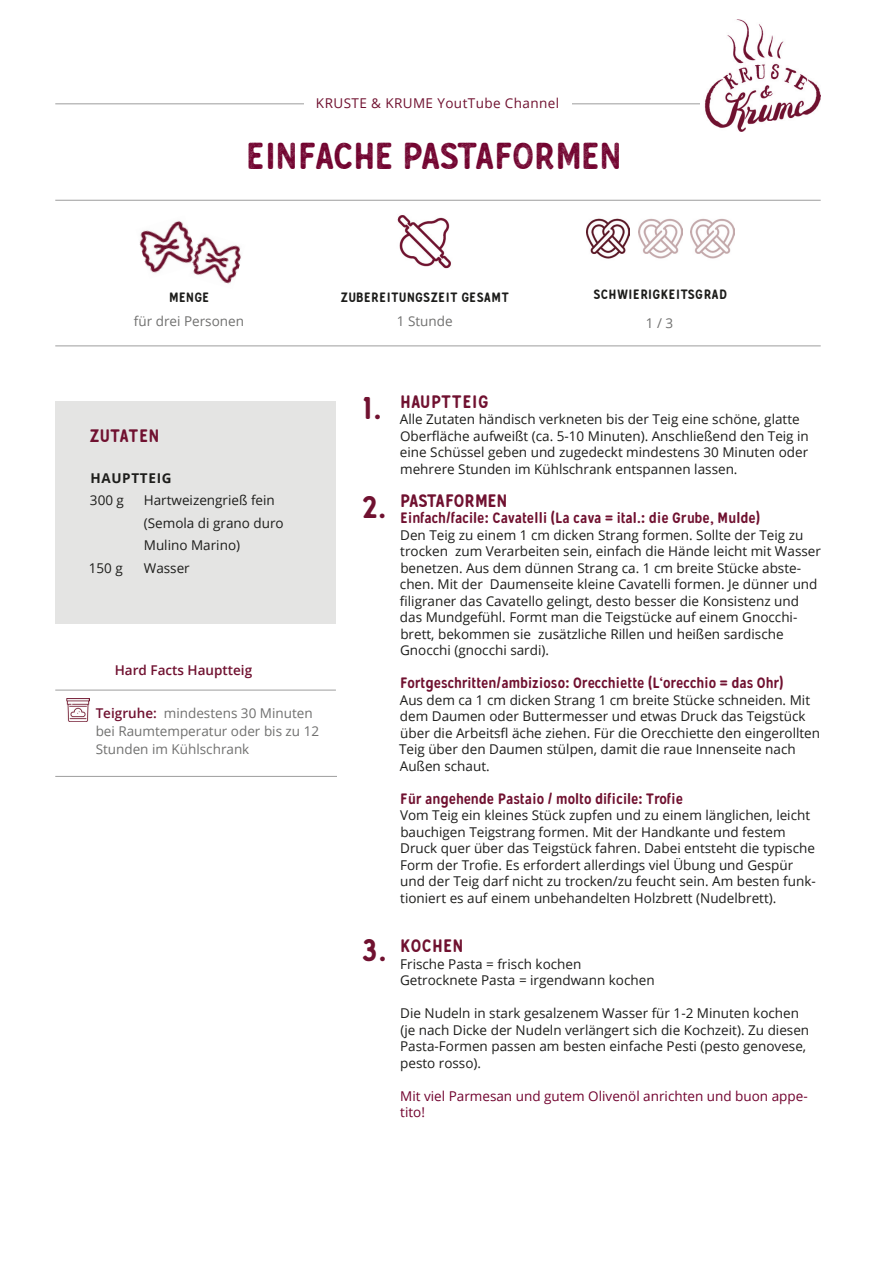
<style>
.page{position:relative;width:893px;height:1263px;background:#fff}
.page>*{position:absolute;margin:0;border:0;box-sizing:border-box;transform-origin:0 0}
.t1{font:37.5px "Gunnar Print";letter-spacing:-.01em;color:#71022e}
.t2{font:30px "Gunnar";color:#701130}
.t3{font:18px "Gunnar";letter-spacing:.025em;color:#701130}
.t4{font:18px "Gunnar";letter-spacing:-.005em;color:#701130}
.t5{font:15px "Gunnar";letter-spacing:.02em;color:#701130}
.t6{font:13.5px/16.5px "Open Sans";color:#1d1d1b}
.t7{font:13.5px/18px "Open Sans";color:#70706f}
.t8{font:13.5px/16.5px "Open Sans";color:#71022e}
.t9{font:13.5px "Gunnar";letter-spacing:.05em;color:#1d1d1b}
.t10{font:13.5px "Open Sans";letter-spacing:.03em;color:#701130}
.t11{font:600 13.5px "Open Sans";color:#701130}
.t12{font:700 13.5px "Open Sans";letter-spacing:.05em;color:#1d1d1b}
.s1{font-weight:600;color:#701130}
</style>
<div class="page">
<div style="left:55px;top:401px;width:281px;height:223px;background:#e4e4e3"></div>
<hr style="left:55px;top:103px;width:766px;height:1px;background:#9d9d9d">
<hr style="left:55px;top:200px;width:766px;height:1px;background:#9d9d9d">
<hr style="left:55px;top:345px;width:766px;height:1px;background:#9d9d9d">
<div style="left:304px;top:98px;width:267px;height:17px;background:#fff"></div>
<img style="left:700px;top:19px;width:121px;height:113px">
<hr style="left:55px;top:690px;width:281px;height:1px;background:#9d9d9d">
<hr style="left:55px;top:776px;width:282px;height:1px;background:#9d9d9d">
<img style="left:66px;top:699px;width:23px;height:22px">
<img style="left:397px;top:215px;width:54px;height:54px">
<img style="left:638px;top:218px;width:44px;height:41px">
<img style="left:691px;top:218px;width:43px;height:41px">
<img style="left:586px;top:218px;width:44px;height:41px">
<img style="left:139px;top:221px;width:49px;height:52px">
<img style="left:188px;top:232px;width:53px;height:52px">
<svg style="left:191px;top:253px;width:8px;height:13px"></svg>
<p class="t10" style="left:316px;top:94px;width:245px">KRUSTE &amp; KRUME YoutTube Channel</p>
<h1 class="t1" style="left:247px;top:133px;width:376px">EINFACHE PASTAFORMEN</h1>
<p class="t9" style="left:169px;top:288px;width:42px">MENGE</p>
<p class="t7" style="left:134px;top:311px;width:112px">für drei Personen</p>
<p class="t7" style="left:397px;top:311px;width:57px">1 Stunde</p>
<p class="t9" style="left:341px;top:288px;width:169px">ZUBEREITUNGSZEIT GESAMT</p>
<p class="t9" style="left:594px;top:285px;width:135px">SCHWIERIGKEITSGRAD</p>
<p class="t7" style="left:646px;top:314px;width:29px">1 / 3</p>
<h3 class="t3" style="left:90px;top:425px;width:71px">ZUTATEN</h3>
<p class="t12" style="left:90px;top:468px;width:83px">HAUPTTEIG</p>
<p class="t6" style="left:90px;top:492px;width:36px">300 g</p>
<p class="t6" style="left:144px;top:489px;width:141px;line-height:22.5px">Hartweizengrieß fein (Semola di grano duro<br>Mulino Marino)</p>
<p class="t6" style="left:89px;top:559px;width:36px">150 g</p>
<p class="t6" style="left:144px;top:559px;width:47px">Wasser</p>
<p class="t11" style="left:115px;top:661px;width:139px">Hard Facts Hauptteig</p>
<p class="t7" style="left:96px;top:703px;width:225px"><span class="s1">Teigruhe:</span> mindestens 30 Minuten bei Raumtemperatur oder bis zu 12<br>Stunden im Kühlschrank</p>
<h2 class="t2" style="left:363px;top:390px;width:20px">1.</h2>
<h2 class="t2" style="left:362px;top:489px;width:25px">2.</h2>
<h2 class="t2" style="left:362px;top:932px;width:26px">3.</h2>
<h3 class="t3" style="left:400px;top:390px;width:90px">HAUPTTEIG</h3>
<p class="t6" style="left:400px;top:411px;width:411px">Alle Zutaten händisch verkneten bis der Teig eine schöne, glatte Oberfläche aufweißt (ca. 5-10 Minuten). Anschließend den Teig in eine Schüssel geben und zugedeckt mindestens 30 Minuten oder mehrere Stunden im Kühlschrank entspannen lassen.</p>
<h3 class="t4" style="left:400px;top:489px;width:109px">PASTAFORMEN</h3>
<p class="t5" style="left:401px;top:509px;width:361px">Einfach/facile: Cavatelli (La cava = ital.: die Grube, Mulde)</p>
<p class="t6" style="left:400px;top:526px;width:423px">Den Teig zu einem 1 cm dicken Strang formen. Sollte der Teig zu trocken zum Verarbeiten sein, einfach die Hände leicht mit Wasser benetzen. Aus dem dünnen Strang ca. 1 cm breite Stücke abste&shy;chen. Mit der Daumenseite kleine Cavatelli formen. Je dünner und filigraner das Cavatello gelingt, desto besser die Konsistenz und das Mundgefühl. Formt man die Teigstücke auf einem Gnocchi&shy;brett, bekommen sie zusätzliche Rillen und heißen sardische Gnocchi (gnocchi sardi).</p>
<p class="t5" style="left:400px;top:674px;width:385px">Fortgeschritten/ambizioso: Orecchiette (L‘orecchio = das Ohr)</p>
<p class="t6" style="left:399px;top:691px;width:423px">Aus dem ca 1 cm dicken Strang 1 cm breite Stücke schneiden. Mit dem Daumen oder Buttermesser und etwas Druck das Teigstück über die Arbeitsfl äche ziehen. Für die Orecchiette den eingerollten Teig über den Daumen stülpen, damit die raue Innenseite nach Außen schaut.</p>
<p class="t5" style="left:400px;top:789px;width:284px">Für angehende Pastaio / molto dificile: Trofie</p>
<p class="t6" style="left:400px;top:807px;width:417px">Vom Teig ein kleines Stück zupfen und zu einem länglichen, leicht bauchigen Teigstrang formen. Mit der Handkante und festem Druck quer über das Teigstück fahren. Dabei entsteht die typische Form der Trofie. Es erfordert allerdings viel Übung und Gespür und der Teig darf nicht zu trocken/zu feucht sein. Am besten funk&shy;tioniert es auf einem unbehandelten Holzbrett (Nudelbrett).</p>
<h3 class="t3" style="left:401px;top:935px;width:64px">KOCHEN</h3>
<p class="t6" style="left:400px;top:955px;width:256px">Frische Pasta = frisch kochen<br>Getrocknete Pasta = irgendwann kochen</p>
<p class="t6" style="left:400px;top:1005px;width:411px">Die Nudeln in stark gesalzenem Wasser für 1-2 Minuten kochen (je nach Dicke der Nudeln verlängert sich die Kochzeit). Zu diesen Pasta-Formen passen am besten einfache Pesti (pesto genovese, pesto rosso).</p>
<p class="t8" style="left:400px;top:1087px;width:409px">Mit viel Parmesan und gutem Olivenöl anrichten und buon appe&shy;tito!</p>
</div>
